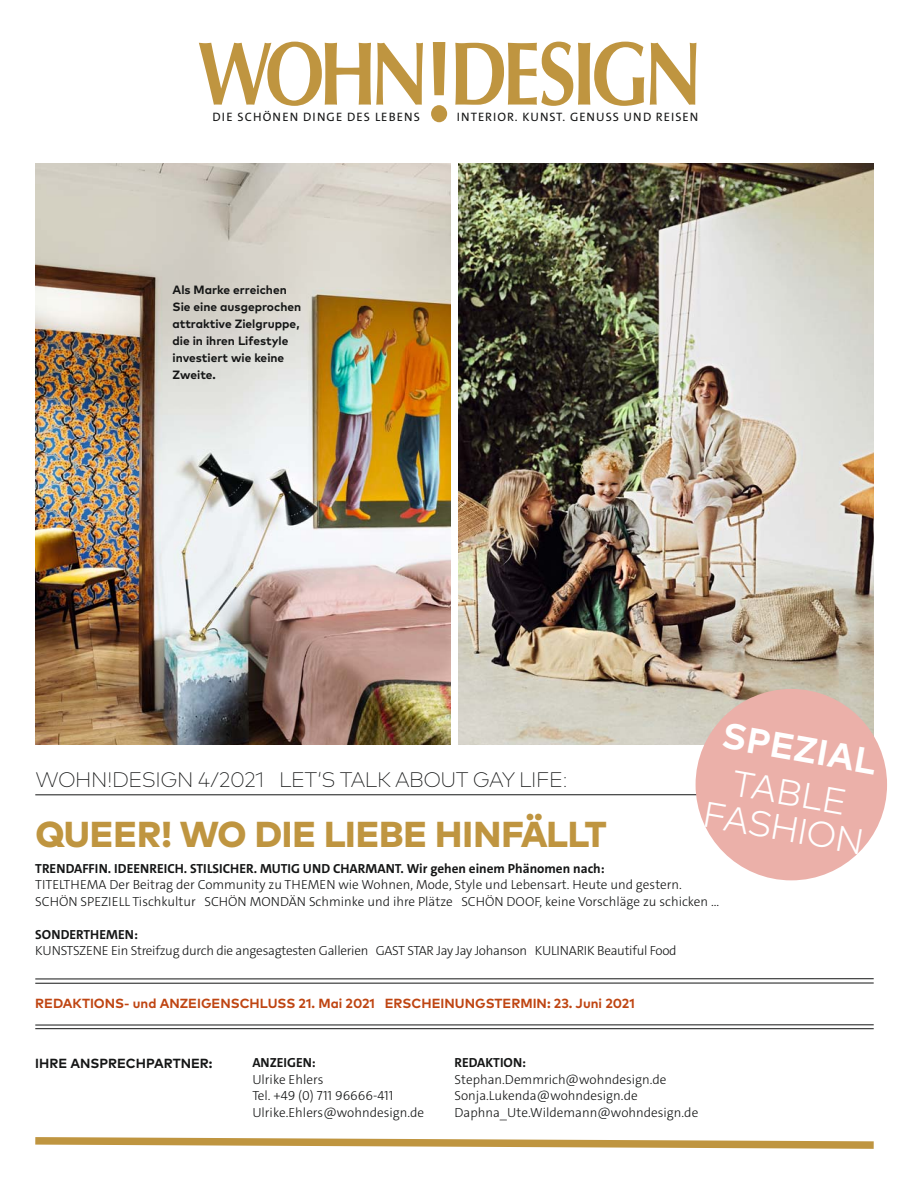
<style>
.page{position:relative;width:909px;height:1181px;background:#fff}
.page>*{position:absolute;margin:0;border:0;box-sizing:border-box;transform-origin:0 0}
.t1{font:700 90.15px "Optima";letter-spacing:-.075em;color:#bf9540;scale:.83 1}
.t2{font:800 36px "Mark Pro";letter-spacing:-.005em;color:#bf9540}
.t3{font:300 36px/36px "Mark Pro";color:#fff;text-align:center}
.t4{font:700 36px "Mark Pro";color:#fff}
.t5{font:300 expanded 21px "Mark Pro";letter-spacing:-.02em;color:#151616}
.t6{font:300 13.2px/16.5px "The Sans C4 s";color:#151616}
.t7{font:700 13.2px "The Sans C4 s";color:#151616}
.t8{font:300 13.2px "The Sans C4 s";letter-spacing:-.02em;color:#151616}
.t9{font:700 13.2px "Mark Pro";color:#bf4512}
.t10{font:700 13.2px "Mark Pro";color:#151616}
.t11{font:12.15px "The Sans C4 s";letter-spacing:.09em;color:#151616}
.t12{font:700 12px/17px "Mark Pro";color:#151616}
.s1{font-family:"Mark Pro";font-weight:500;font-stretch:condensed;font-size:112.95px}
</style>
<div class="page">
<img style="left:35px;top:164px;width:415px;height:580px">
<img style="left:458px;top:164px;width:415px;height:580px">
<hr style="left:35px;top:794px;width:838px;height:1px;background:#151616">
<svg style="left:35px;top:1137px;width:839px;height:12px"></svg>
<div style="left:695px;top:689px;width:191px;height:191px;background:#ebb0a9;border-radius:50%"></div>
<hr style="left:35px;top:978px;width:838px;height:1px;background:#151616">
<hr style="left:35px;top:982px;width:838px;height:1px;background:#151616">
<hr style="left:35px;top:1024px;width:838px;height:1px;background:#151616">
<hr style="left:35px;top:1028px;width:838px;height:1px;background:#151616">
<h1 class="t1" style="left:197px;top:21px;width:609px">WOHN<span class="s1">!</span>DESIGN</h1>
<p class="t11" style="left:212px;top:109px;width:209px">DIE SCHÖNEN DINGE DES LEBENS</p>
<p class="t11" style="left:456px;top:109px;width:243px">INTERIOR. KUNST. GENUSS UND REISEN</p>
<p class="t12" style="left:172px;top:282px;width:130px">Als Marke erreichen<br>Sie eine ausgeprochen attraktive Zielgruppe, die in ihren Lifestyle investiert wie keine<br>Zweite.</p>
<h3 class="t5" style="left:35px;top:767px;width:534px">WOHN!DESIGN 4/2021 LET‘S TALK ABOUT GAY LIFE:</h3>
<h2 class="t2" style="left:35px;top:813px;width:572px">QUEER! WO DIE LIEBE HINFÄLLT</h2>
<h2 class="t4" style="left:724px;top:721px;width:157px;rotate:10deg">SPEZIAL</h2>
<h2 class="t3" style="left:712px;top:760px;width:164px;rotate:10deg">TABLE<br>FASHION</h2>
<p class="t7" style="left:35px;top:860px;width:570px">TRENDAFFIN. IDEENREICH. STILSICHER. MUTIG UND CHARMANT. Wir gehen einem Phänomen nach:</p>
<p class="t6" style="left:35px;top:877px;width:685px">TITELTHEMA Der Beitrag der Community zu THEMEN wie Wohnen, Mode, Style und Lebensart. Heute und gestern.<br>SCHÖN SPEZIELL Tischkultur SCHÖN MONDÄN Schminke und ihre Plätze SCHÖN DOOF, keine Vorschläge zu schicken ...</p>
<p class="t7" style="left:35px;top:926px;width:104px">SONDERTHEMEN:</p>
<p class="t8" style="left:35px;top:945px;width:642px">KUNSTSZENE Ein Streifzug durch die angesagtesten Gallerien GAST STAR Jay Jay Johanson KULINARIK Beautiful Food</p>
<p class="t9" style="left:35px;top:998px;width:601px">REDAKTIONS- und ANZEIGENSCHLUSS 21. Mai 2021 ERSCHEINUNGSTERMIN: 23. Juni 2021</p>
<p class="t10" style="left:35px;top:1058px;width:179px">IHRE ANSPRECHPARTNER:</p>
<p class="t7" style="left:252px;top:1054px;width:65px">ANZEIGEN:</p>
<p class="t6" style="left:252px;top:1072px;width:173px">Ulrike Ehlers<br>Tel. +49 (0) 711 96666-411<br>Ulrike.Ehlers@wohndesign.de</p>
<p class="t7" style="left:454px;top:1054px;width:73px">REDAKTION:</p>
<p class="t6" style="left:454px;top:1072px;width:245px">Stephan.Demmrich@wohndesign.de<br>Sonja.Lukenda@wohndesign.de<br>Daphna_Ute.Wildemann@wohndesign.de</p>
</div>
